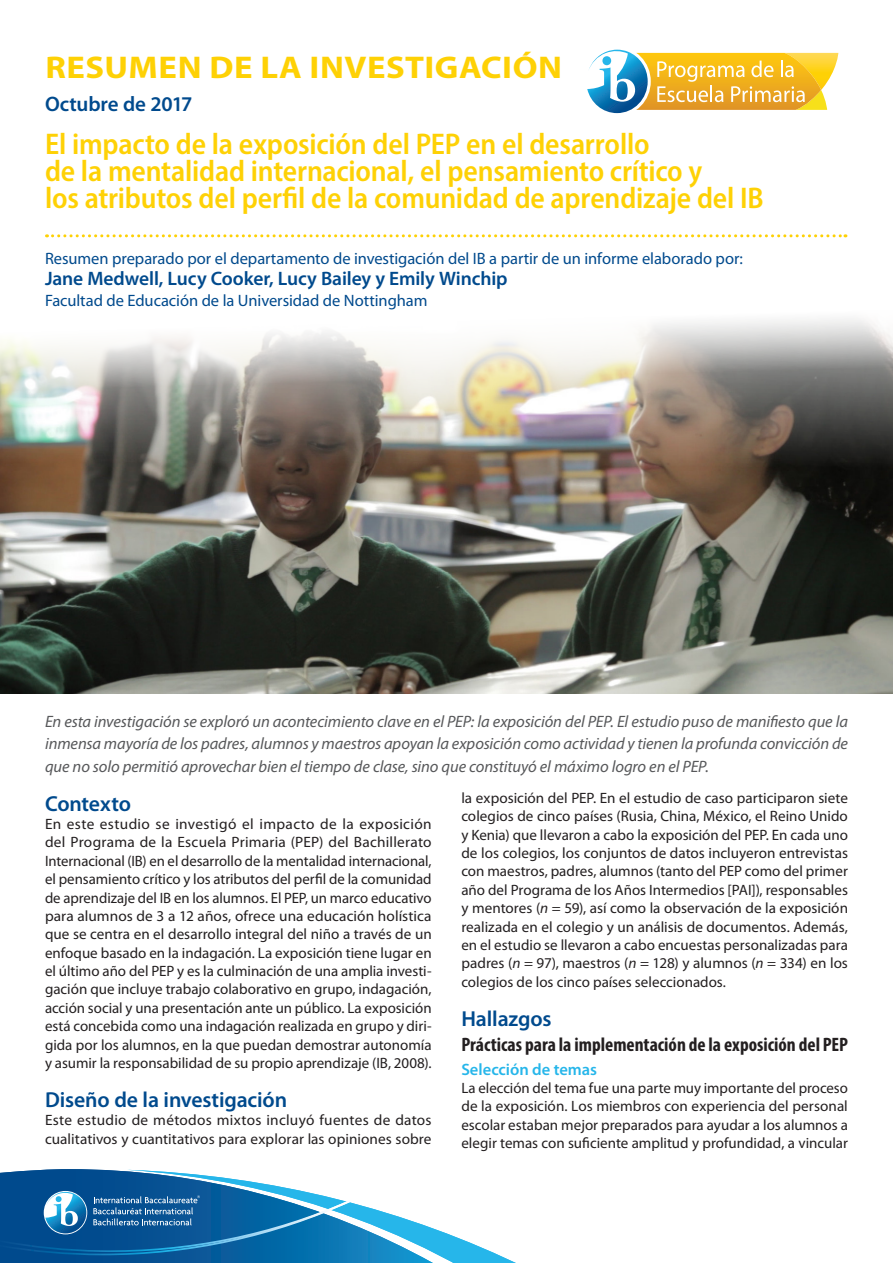
<style>
.page{position:relative;width:893px;height:1263px;background:#fff}
.page>*{position:absolute;margin:0;border:0;box-sizing:border-box;transform-origin:0 0}
.banner_-_main_headin{font:700 31.5px "Myriad Pro";letter-spacing:.015em;color:#fed105;scale:1.1 1}
.banner_-_Study_title{font:600 semi-condensed 30px/27px "Myriad Pro";letter-spacing:-.005em;color:#fed105}
.Heading_-_main{font:600 21.75px "Myriad Pro";letter-spacing:-.01em;color:#004a8d}
.banner_-_Credit{font:600 21px "Myriad Pro";letter-spacing:-.005em;color:#004a8d}
.Body_subheading{font:700 condensed 19.5px "Myriad Pro";color:#231f20}
.author_line{font:600 19.5px "Myriad Pro";letter-spacing:-.005em;color:#004a8d}
.CALL_OUT_-_SPAN{font:italic 16.5px/22.5px "Myriad Pro";letter-spacing:-.005em;color:#57585a;text-align:justify}
.banner_-_Credit-2{font:16.5px "Myriad Pro";color:#004a8d}
.Subhead_-_third_leve{font:600 16.5px "Myriad Pro";color:#26b6ea}
.Main_body{font:15px/18.5px "Myriad Pro";color:#231f20;text-align:justify}
.s1{font-style:italic}
</style>
<div class="page">
<img style="left:0;top:318px;width:893px;height:376px">
<svg style="left:53px;top:234px;width:793px;height:3px"></svg>
<svg style="left:0;top:1169px;width:516px;height:94px"></svg>
<svg style="left:587px;top:49px;width:252px;height:65px"></svg>
<p class="banner_-_main_headin" style="left:45px;top:49px;width:471px">RESUMEN DE LA INVESTIGACIÓN</p>
<p class="banner_-_Credit" style="left:45px;top:93px;width:149px">Octubre de 2017</p>
<p class="banner_-_Study_title" style="left:45px;top:130px;width:720px">El impacto de la exposición del PEP en el desarrollo<br>de la mentalidad internacional, el pensamiento crítico y<br>los atributos del perfil de la comunidad de aprendizaje del IB</p>
<p class="banner_-_Credit-2" style="left:45px;top:248px;width:699px">Resumen preparado por el departamento de investigación del IB a partir de un informe elaborado por:</p>
<p class="author_line" style="left:45px;top:268px;width:464px">Jane Medwell, Lucy Cooker, Lucy Bailey y Emily Winchip</p>
<p class="banner_-_Credit-2" style="left:45px;top:290px;width:384px">Facultad de Educación de la Universidad de Nottingham</p>
<p class="CALL_OUT_-_SPAN" style="left:45px;top:710px;width:805px">En esta investigación se exploró un acontecimiento clave en el PEP: la exposición del PEP. El estudio puso de manifiesto que la inmensa mayoría de los padres, alumnos y maestros apoyan la exposición como actividad y tienen la profunda convicción de que no solo permitió aprovechar bien el tiempo de clase, sino que constituyó el máximo logro en el PEP.</p>
<p class="Heading_-_main" style="left:45px;top:791px;width:87px">Contexto</p>
<p class="Main_body" style="left:45px;top:814px;width:388px">En este estudio se investigó el impacto de la exposición del Programa de la Escuela Primaria (PEP) del Bachillerato Internacional (IB) en el desarrollo de la mentalidad internacional, el pensamiento crítico y los atributos del perfil de la comunidad de aprendizaje del IB en los alumnos. El PEP, un marco educativo para alumnos de 3 a 12 años, ofrece una educación holística que se centra en el desarrollo integral del niño a través de un enfoque basado en la indagación. La exposición tiene lugar en el último año del PEP y es la culminación de una amplia investi&shy;gación que incluye trabajo colaborativo en grupo, indagación, acción social y una presentación ante un público. La exposición está concebida como una indagación realizada en grupo y diri&shy;gida por los alumnos, en la que puedan demostrar autonomía y asumir la responsabilidad de su propio aprendizaje (IB, 2008).</p>
<p class="Heading_-_main" style="left:45px;top:1087px;width:244px">Diseño de la investigación</p>
<p class="Main_body" style="left:45px;top:1111px;width:388px">Este estudio de métodos mixtos incluyó fuentes de datos cualitativos y cuantitativos para explorar las opiniones sobre</p>
<p class="Main_body" style="left:461px;top:788px;width:388px">la exposición del PEP. En el estudio de caso participaron siete colegios de cinco países (Rusia, China, México, el Reino Unido y Kenia) que llevaron a cabo la exposición del PEP. En cada uno de los colegios, los conjuntos de datos incluyeron entrevistas con maestros, padres, alumnos (tanto del PEP como del primer año del Programa de los Años Intermedios [PAI]), responsables y mentores (<span class="s1">n</span> = 59), así como la observación de la exposición realizada en el colegio y un análisis de documentos. Además, en el estudio se llevaron a cabo encuestas personalizadas para padres (<span class="s1">n</span> = 97), maestros (<span class="s1">n</span> = 128) y alumnos (<span class="s1">n</span> = 334) en los colegios de los cinco países seleccionados.</p>
<p class="Heading_-_main" style="left:461px;top:1006px;width:92px">Hallazgos</p>
<p class="Body_subheading" style="left:461px;top:1032px;width:388px">Prácticas para la implementación de la exposición del PEP</p>
<p class="Subhead_-_third_leve" style="left:461px;top:1060px;width:137px">Selección de temas</p>
<p class="Main_body" style="left:461px;top:1078px;width:388px">La elección del tema fue una parte muy importante del proceso de la exposición. Los miembros con experiencia del personal escolar estaban mejor preparados para ayudar a los alumnos a elegir temas con suficiente amplitud y profundidad, a vincular</p>
</div>
